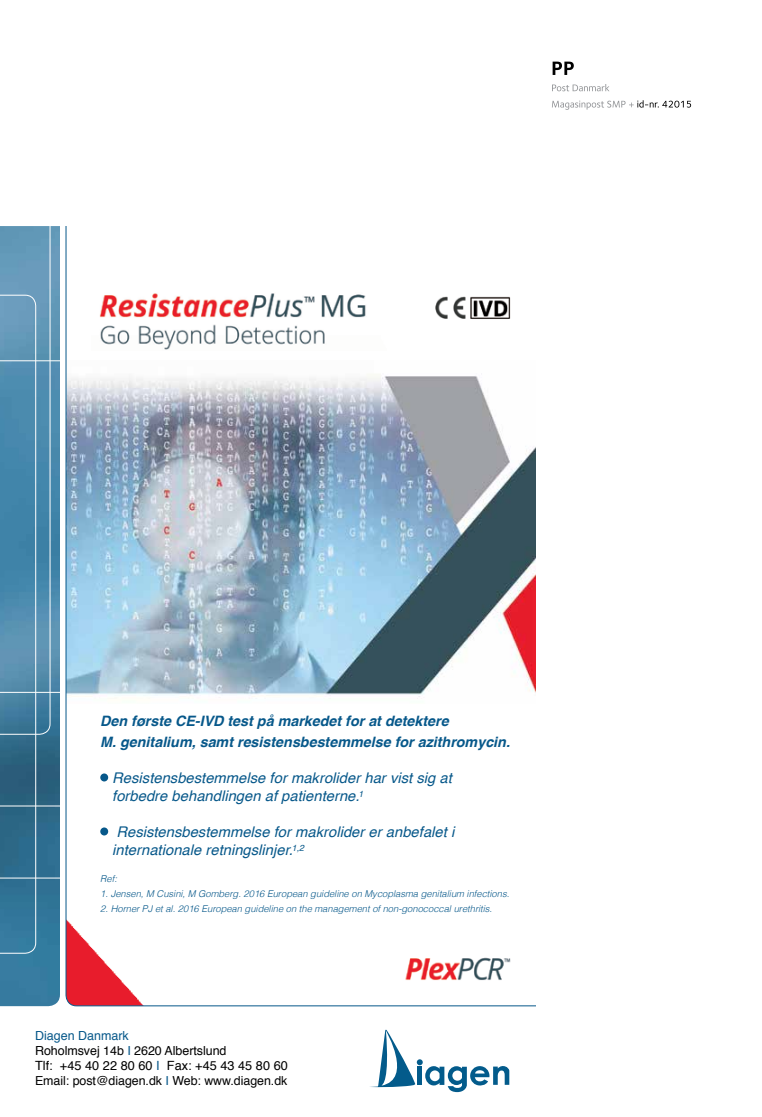
<style>
.page{position:relative;width:762px;height:1117px;background:#fff}
.page>*{position:absolute;margin:0;border:0;box-sizing:border-box;transform-origin:0 0}
.t1{font:italic 14.75px/18.8px "Helvetica";letter-spacing:.005em;color:#07588a}
.t2{font:italic 700 14.25px/21.2px "Helvetica";color:#07588a}
.t3{font:12.62px "Helvetica";letter-spacing:.005em;color:#000}
.t4{font:12.5px/15px "Helvetica";letter-spacing:-.005em;color:#000}
.t5{font:12.38px "Helvetica";letter-spacing:-.005em;color:#000}
.t6{font:italic 300 9.38px "Helvetica";color:#07588a}
.t7{font:italic 8.75px "Helvetica";color:#07588a}
.s1{color:#07588a}
</style>
<div class="page">
<img style="left:0;top:226px;width:60px;height:779px">
<svg style="left:50px;top:360px;width:16px;height:332px"></svg>
<svg style="left:370px;top:1029px;width:139px;height:62px"></svg>
<svg style="left:50px;top:805px;width:16px;height:73px"></svg>
<svg style="left:66px;top:226px;width:470px;height:779px"></svg>
<img style="left:385px;top:940px;width:143px;height:60px">
<svg style="left:0;top:226px;width:50px;height:727px;background:#4c86a7"></svg>
<svg style="left:552px;top:100px;width:139px;height:10px"></svg>
<svg style="left:552px;top:84px;width:57px;height:7px"></svg>
<svg style="left:552px;top:62px;width:22px;height:13px"></svg>
<h2 class="t2" style="left:100px;top:710px;width:411px">Den første CE-IVD test på markedet for at detektere<br>M. genitalium, samt resistensbestemmelse for azithromycin.</h2>
<h1 class="t1" style="left:112px;top:768px;width:341px">Resistensbestemmelse for makrolider har vist sig at forbedre behandlingen af patienterne.</h1>
<h1 class="t1" style="left:112px;top:822px;width:343px">Resistensbestemmelse for makrolider er anbefalet i internationale retningslinjer.</h1>
<p class="t7" style="left:359px;top:787px;width:6px">1</p>
<p class="t7" style="left:292px;top:841px;width:14px">1,2</p>
<p class="t6" style="left:100px;top:870px;width:18px">Ref:</p>
<p class="t6" style="left:100px;top:885px;width:410px">1. Jensen, M Cusini, M Gomberg. 2016 European guideline on Mycoplasma genitalium infections.</p>
<p class="t6" style="left:100px;top:900px;width:393px">2. Horner PJ et al. 2016 European guideline on the management of non-gonococcal urethritis.</p>
<h3 class="t4" style="left:35px;top:1028px;width:193px"><span class="s1">Diagen Danmark<br></span>Roholmsvej 14b <span class="s1">I</span> 2620 Albertslund</h3>
<h3 class="t3" style="left:35px;top:1055px;width:254px">Tlf: +45 40 22 80 60 <span class="s1">I</span> Fax: +45 43 45 80 60</h3>
<h3 class="t5" style="left:35px;top:1070px;width:254px">Email: post@diagen.dk <span class="s1">I</span> Web: www.diagen.dk</h3>
</div>
